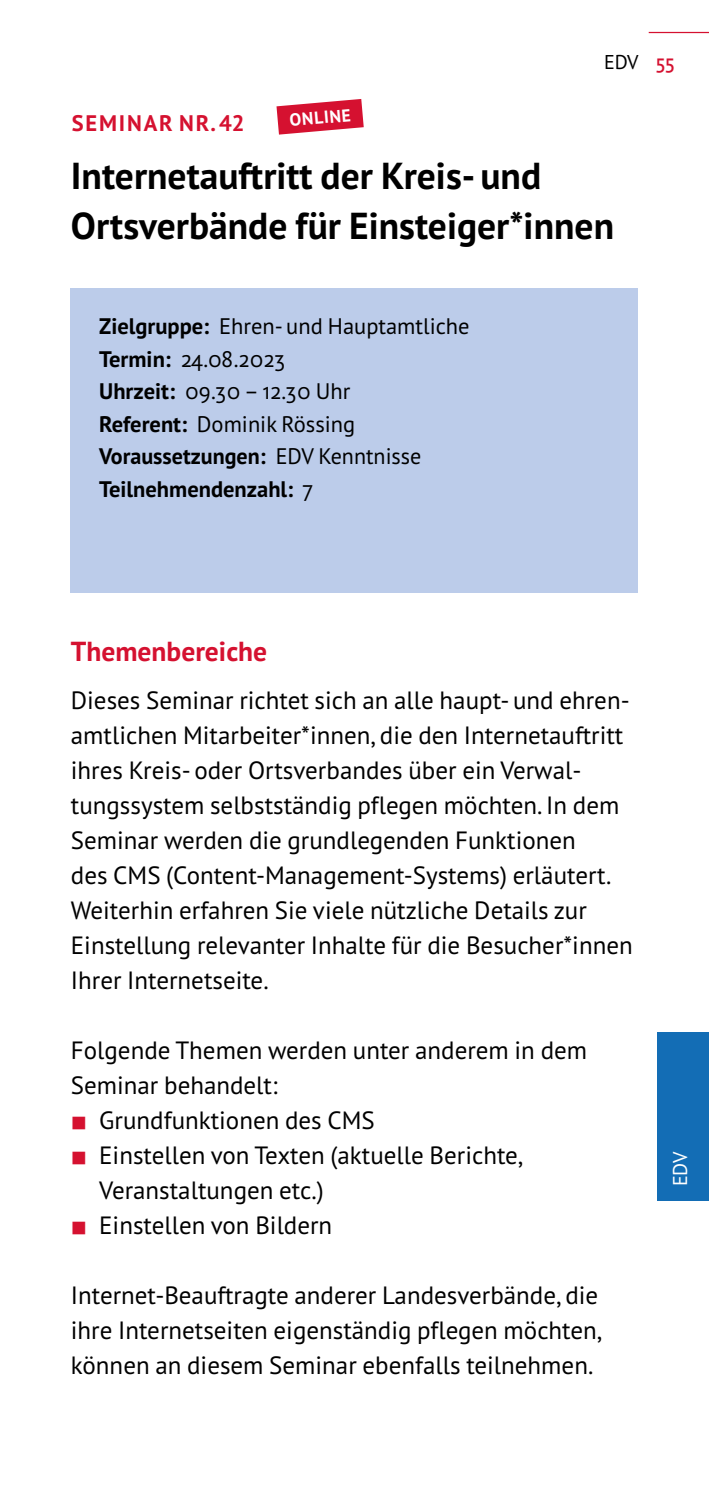
<style>
.page{position:relative;width:709px;height:1489px;background:#fff}
.page>*{position:absolute;margin:0;border:0;box-sizing:border-box;transform-origin:0 0}
.t1{font:700 37.5px/50px "PT Sans Pro";color:#000}
.t2{font:700 27.5px "PT Sans Pro";color:#d51130}
.t3{font:25px/35px "PT Sans Pro";color:#000}
.t4{font:22.5px/32.5px "PT Sans Pro";color:#000}
.t5{font:700 22.5px "PT Sans Pro";letter-spacing:.08em;color:#d51130}
.t6{font:20px "PT Sans Pro";color:#000}
.t7{font:20px "PT Sans Pro";color:#fff}
.t8{font:700 17.5px "PT Sans Pro";color:#fff}
.s1{font-weight:600;color:#d51130}
.s2{font-weight:700}
</style>
<div class="page">
<svg style="left:276px;top:99px;width:88px;height:36px"></svg>
<div style="left:71px;top:288px;width:567px;height:305px;background:#bcccea"></div>
<hr style="left:648px;top:32px;width:61px;height:1px;background:#d51130">
<div style="left:657px;top:1032px;width:52px;height:168px;background:#136db5"></div>
<p class="t6" style="left:604px;top:49px;width:72px">EDV <span class="s1">55</span></p>
<p class="t8" style="left:288px;top:108px;width:63px;rotate:-5deg">ONLINE</p>
<p class="t5" style="left:72px;top:109px;width:174px">SEMINAR NR. 42</p>
<h1 class="t1" style="left:71px;top:150px;width:544px">Internetauftritt der Kreis- und<br>Ortsverbände für Einsteiger*innen</h1>
<p class="t4" style="left:99px;top:309px;width:372px"><span class="s2">Zielgruppe:</span> Ehren- und Hauptamtliche<br><span class="s2">Termin:</span> 24.08.2023<br><span class="s2">Uhrzeit:</span> 09.30 – 12.30 Uhr<br><span class="s2">Referent:</span> Dominik Rössing<br><span class="s2">Voraussetzungen:</span> EDV Kenntnisse<br><span class="s2">Teilnehmendenzahl:</span> 7</p>
<p class="t2" style="left:71px;top:633px;width:198px">Themenbereiche</p>
<p class="t3" style="left:71px;top:681px;width:563px">Dieses Seminar richtet sich an alle haupt- und ehren&shy;amtlichen Mitarbeiter*innen, die den Internetauftritt ihres Kreis- oder Ortsverbandes über ein Verwal&shy;tungssystem selbstständig pflegen möchten. In dem Seminar werden die grundlegenden Funktionen<br>des CMS (Content-Management-Systems) erläutert.<br>Weiterhin erfahren Sie viele nützliche Details zur Einstellung relevanter Inhalte für die Besucher*innen Ihrer Internetseite.</p>
<p class="t3" style="left:71px;top:1031px;width:517px">Folgende Themen werden unter anderem in dem</p>
<p class="t3" style="left:71px;top:1066px;width:208px">Seminar behandelt:</p>
<p class="t3" style="left:99px;top:1101px;width:277px">Grundfunktionen des CMS</p>
<p class="t3" style="left:99px;top:1136px;width:426px">Einstellen von Texten (aktuelle Berichte,</p>
<p class="t3" style="left:99px;top:1171px;width:226px">Veranstaltungen etc.)</p>
<p class="t3" style="left:99px;top:1206px;width:234px">Einstellen von Bildern</p>
<p class="t3" style="left:71px;top:1276px;width:533px">Internet-Beauftragte anderer Landesverbände, die ihre Internetseiten eigenständig pflegen möchten, können an diesem Seminar ebenfalls teilnehmen.</p>
<p class="t7" style="left:667px;top:1186px;width:36px;rotate:-90deg">EDV</p>
</div>
